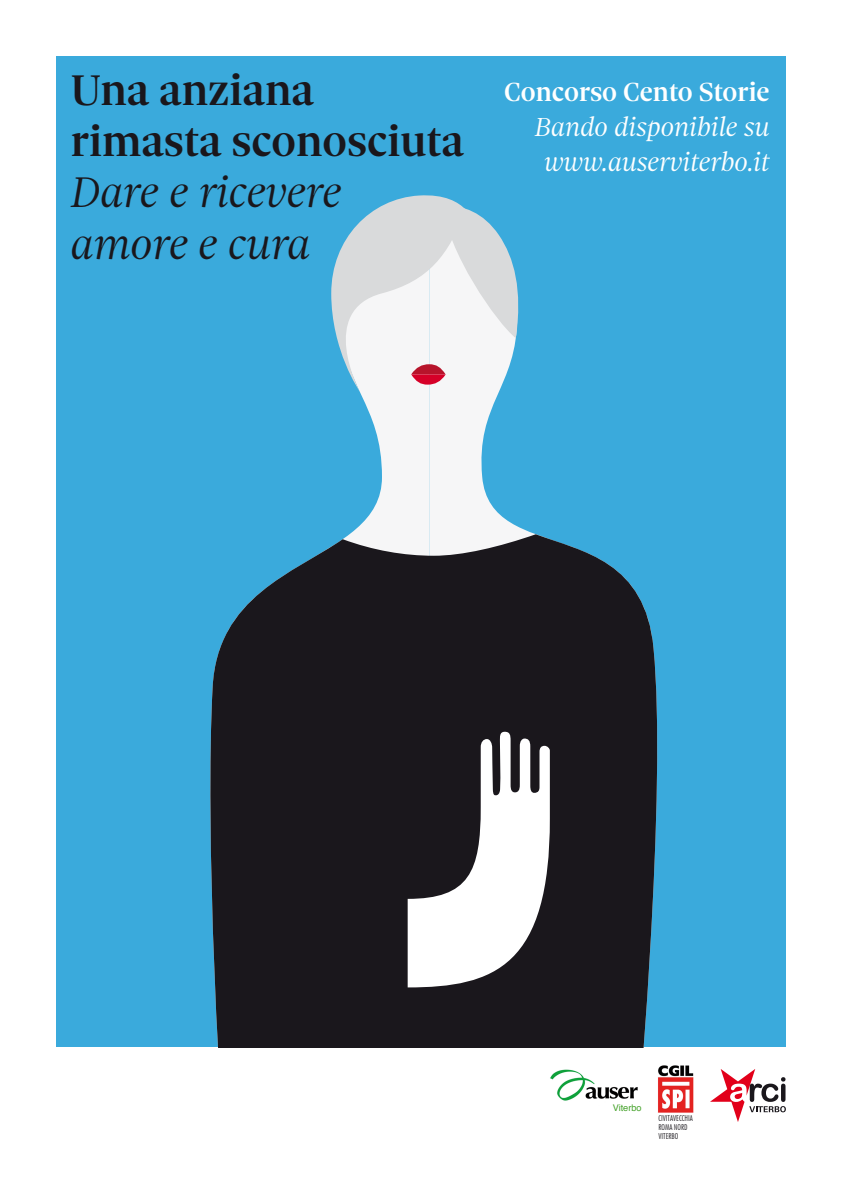
<style>
.page{position:relative;width:842px;height:1191px;background:#fff}
.page>*{position:absolute;margin:0;border:0;box-sizing:border-box;transform-origin:0 0}
.t1{font:500 46px/51px "Sole Serif Headline";color:#1a171c}
.t2{font:italic 300 46px/51px "Sole Serif Headline";color:#1a171c}
.t3{font:italic 300 28px/35px "Sole Serif Headline";color:#fff;text-align:center}
.t4{font:500 28px "Sole Serif Headline";color:#fff}
.t5{font:9.2px "Helvetica";color:#45a22b}
.t6{font:300 condensed 8.2px/9px "Futura BT";color:#1a171c}
</style>
<div class="page">
<div style="left:56px;top:57px;width:729px;height:990px;background:#3aaadc"></div>
<svg style="left:350px;top:391px;width:79px;height:143px;fill:#f6f6f7"></svg>
<svg style="left:429px;top:391px;width:106px;height:143px;fill:#f6f6f7"></svg>
<svg style="left:210px;top:534px;width:448px;height:513px;background:#1f252d"></svg>
<svg style="left:331px;top:195px;width:188px;height:196px;background:#ccdce5"></svg>
<svg style="left:408px;top:731px;width:142px;height:256px;background:#969597"></svg>
<svg style="left:710px;top:1069px;width:76px;height:53px"></svg>
<img style="left:550px;top:1069px;width:88px;height:32px">
<img style="left:658px;top:1065px;width:36px;height:48px">
<h1 class="t1" style="left:71px;top:66px;width:394px">Una anziana rimasta sconosciuta</h1>
<h1 class="t2" style="left:71px;top:168px;width:272px">Dare e ricevere amore e cura</h1>
<p class="t4" style="left:504px;top:74px;width:267px">Concorso Cento Storie</p>
<p class="t3" style="left:535px;top:110px;width:236px">Bando disponibile su www.auserviterbo.it</p>
<p class="t5" style="left:613px;top:1101px;width:30px">Viterbo</p>
<p class="t6" style="left:658px;top:1113px;width:36px">CIVITAVECCHIA<br>ROMA NORD<br>VITERBO</p>
</div>
